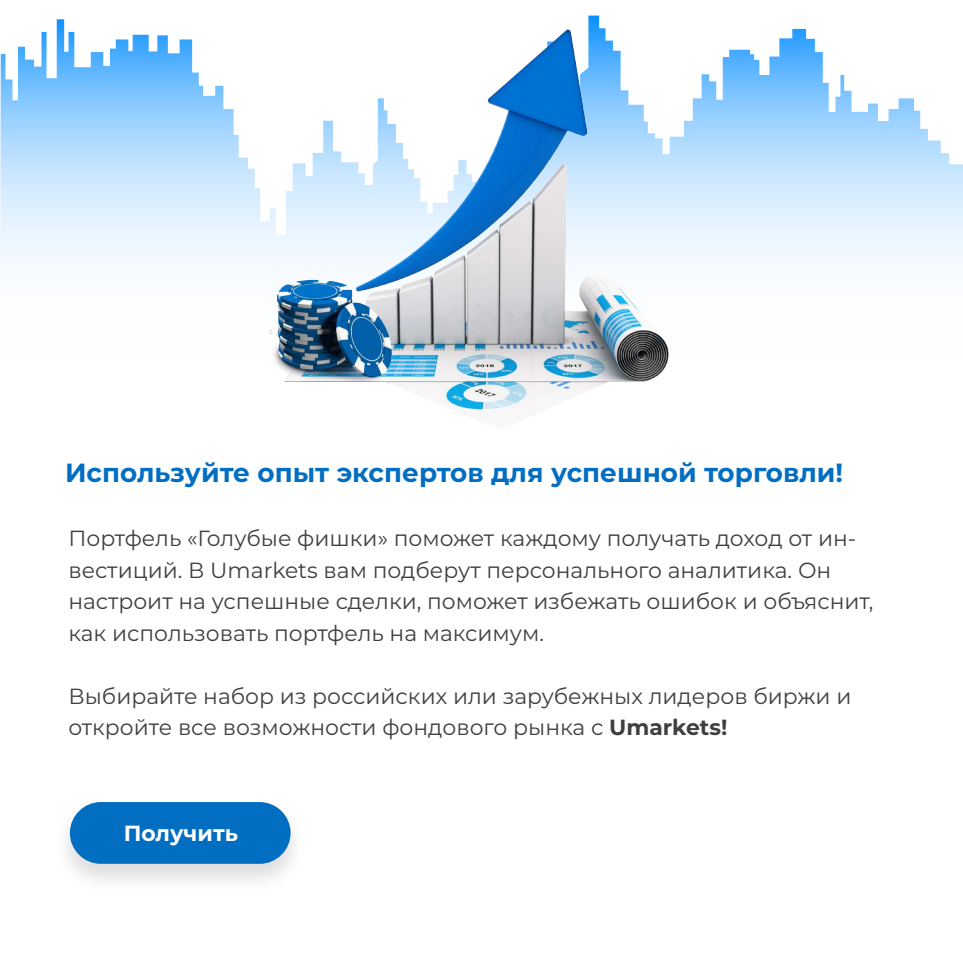
<style>
.page{position:relative;width:963px;height:963px;background:#fff}
.page>*{position:absolute;margin:0;border:0;box-sizing:border-box;transform-origin:0 0}
.t1{font:700 26.25px "Montserrat";color:#026ec2}
.t2{font:21.88px/31.5px "Montserrat";color:#3f3f3f}
.t3{font:700 21.88px "Montserrat";color:#fff}
.s1{font-weight:700}
</style>
<div class="page">
<img style="left:66px;top:802px;width:228px;height:79px">
<div style="left:70px;top:802px;width:220px;height:61px;background:#026ec2;border-radius:31px"></div>
<svg style="left:0;top:19px;width:962px;height:246px"></svg>
<img style="left:192px;top:15px;width:574px;height:399px">
<p class="t1" style="left:65px;top:453px;width:779px">Используйте опыт экспертов для успешной торговли!</p>
<p class="t2" style="left:68px;top:522px;width:806px">Портфель «Голубые фишки» поможет каждому получать доход от ин&shy;вестиций. В Umarkets вам подберут персонального аналитика. Он настроит на успешные сделки, поможет избежать ошибок и объяснит, как использовать портфель на максимум.</p>
<p class="t2" style="left:68px;top:679px;width:784px">Выбирайте набор из российских или зарубежных лидеров биржи и откройте все возможности фондового рынка с <span class="s1">Umarkets!</span></p>
<p class="t3" style="left:124px;top:817px;width:116px">Получить</p>
</div>
